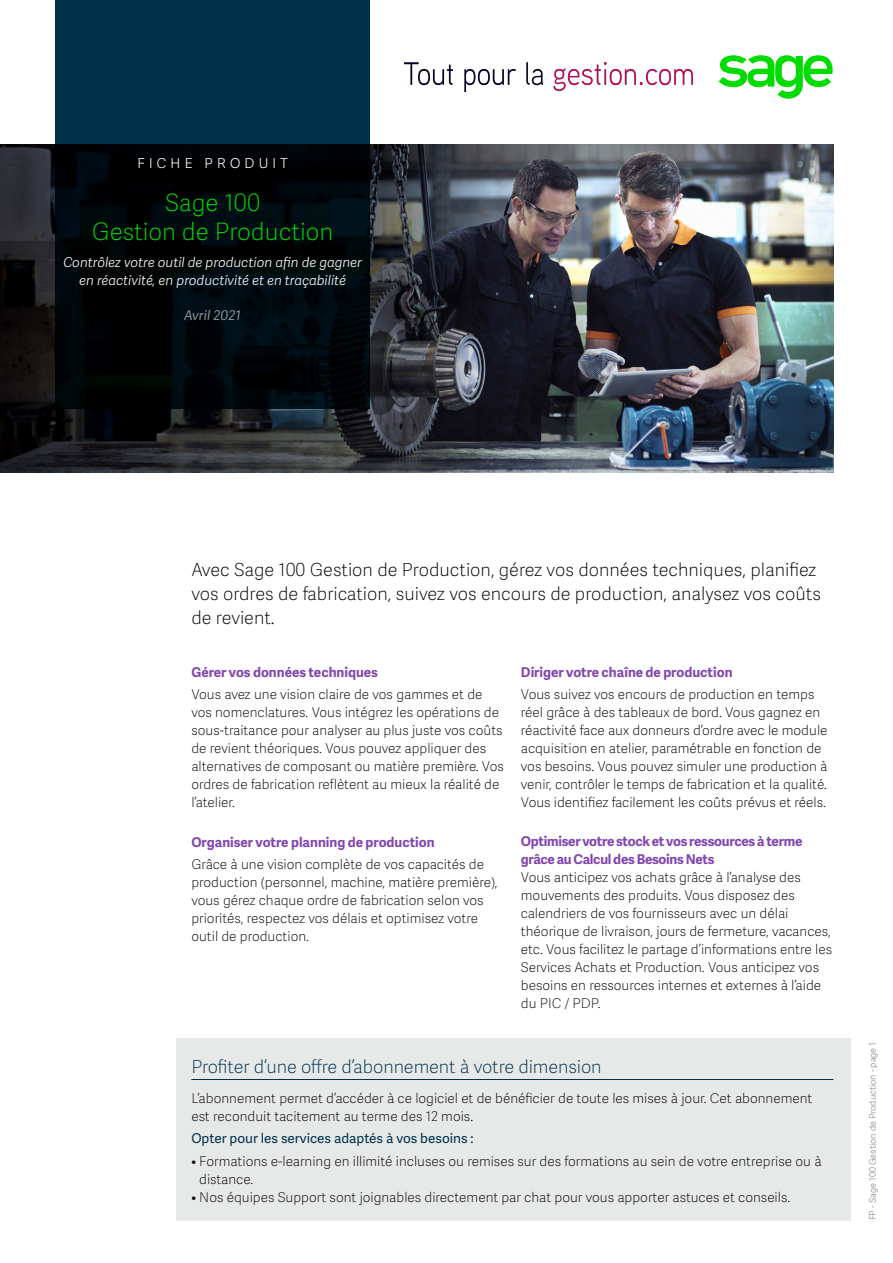
<style>
.page{position:relative;width:893px;height:1263px;background:#fff}
.page>*{position:absolute;margin:0;border:0;box-sizing:border-box;transform-origin:0 0}
.t1{font:24px/28.8px "Adelle Sans SAGE Th";color:#00dc00;text-align:center}
.t2{font:18px/24px "Adelle Sans SAGE Th";color:#000}
.t3{font:18px "Adelle Sans SAGE Th";letter-spacing:-.005em;color:#003349}
.t4{font:18px "Adelle Sans SAGE Th";letter-spacing:.2em;color:#fff}
.t5{font:13.5px/18px "Adelle Sans SAGE Th";color:#000}
.t6{font:700 13.5px/18px "Adelle Sans SAGE";letter-spacing:-.005em;color:#8246af}
.t7{font:italic 13.5px/18px "Adelle Sans SAGE Lt";color:#fff;text-align:center}
.t8{font:13.5px "Adelle Sans SAGE";color:#003349}
.t9{font:italic 13.5px "Adelle Sans SAGE";color:#888b8d}
.t10{font:9px "Adelle Sans SAGE Lt";color:#888b8d}
</style>
<div class="page">
<div style="left:176px;top:1038px;width:674px;height:182px;background:#e7e8e8"></div>
<hr style="left:191px;top:1079px;width:642px;height:1px;background:#003349">
<img style="left:0;top:145px;width:833px;height:327px">
<svg style="left:719px;top:55px;width:114px;height:44px"></svg>
<svg style="left:55px;top:0;width:315px;height:408px;background:#00151f"></svg>
<img style="left:404px;top:62px;width:288px;height:29px">
<h2 class="t4" style="left:137px;top:148px;width:152px">fiche produit</h2>
<h1 class="t1" style="left:92px;top:188px;width:243px">Sage 100<br>Gestion de Production</h1>
<p class="t7" style="left:63px;top:252px;width:300px">Contrôlez votre outil de production afin de gagner en réactivité, en productivité et en traçabilité</p>
<p class="t9" style="left:184px;top:305px;width:59px">Avril 2021</p>
<h2 class="t2" style="left:191px;top:557px;width:631px">Avec Sage 100 Gestion de Production, gérez vos données techniques, planifiez vos ordres de fabrication, suivez vos encours de production, analysez vos coûts de revient.</h2>
<p class="t6" style="left:191px;top:663px;width:188px">Gérer vos données techniques</p>
<p class="t5" style="left:191px;top:685px;width:314px">Vous avez une vision claire de vos gammes et de vos nomenclatures. Vous intégrez les opérations de sous-traitance pour analyser au plus juste vos coûts de revient théoriques. Vous pouvez appliquer des alternatives de composant ou matière première. Vos ordres de fabrication reflètent au mieux la réalité de l’atelier.</p>
<p class="t6" style="left:191px;top:832px;width:245px">Organiser votre planning de production</p>
<p class="t5" style="left:191px;top:854px;width:308px">Grâce à une vision complète de vos capacités de production (personnel, machine, matière première), vous gérez chaque ordre de fabrication selon vos priorités, respectez vos délais et optimisez votre outil de production.</p>
<p class="t6" style="left:521px;top:663px;width:213px">Diriger votre chaîne de production</p>
<p class="t5" style="left:521px;top:685px;width:308px">Vous suivez vos encours de production en temps réel grâce à des tableaux de bord. Vous gagnez en réactivité face aux donneurs d’ordre avec le module acquisition en atelier, paramétrable en fonction de vos besoins. Vous pouvez simuler une production à venir, contrôler le temps de fabrication et la qualité.<br>Vous identifiez facilement les coûts prévus et réels.</p>
<p class="t6" style="left:521px;top:832px;width:283px">Optimiser votre stock et vos ressources à terme grâce au Calcul des Besoins Nets</p>
<p class="t5" style="left:521px;top:868px;width:313px">Vous anticipez vos achats grâce à l’analyse des mouvements des produits. Vous disposez des calendriers de vos fournisseurs avec un délai théorique de livraison, jours de fermeture, vacances, etc. Vous facilitez le partage d’informations entre les Services Achats et Production. Vous anticipez vos besoins en ressources internes et externes à l’aide du PIC / PDP.</p>
<h2 class="t3" style="left:191px;top:1054px;width:412px">Profiter d’une offre d’abonnement à votre dimension</h2>
<p class="t5" style="left:191px;top:1089px;width:623px">L’abonnement permet d’accéder à ce logiciel et de bénéficier de toute les mises à jour. Cet abonnement est reconduit tacitement au terme des 12 mois.</p>
<p class="t8" style="left:191px;top:1129px;width:284px">Opter pour les services adaptés à vos besoins :</p>
<p class="t5" style="left:199px;top:1151px;width:624px;text-indent:-8px">• Formations e-learning en illimité incluses ou remises sur des formations au sein de votre entreprise ou à distance.</p>
<p class="t5" style="left:191px;top:1187px;width:600px">• Nos équipes Support sont joignables directement par chat pour vous apporter astuces et conseils.</p>
<p class="t10" style="left:866px;top:1220px;width:180px;rotate:-90deg">FP - Sage 100 Gestion de Production - page 1</p>
</div>
